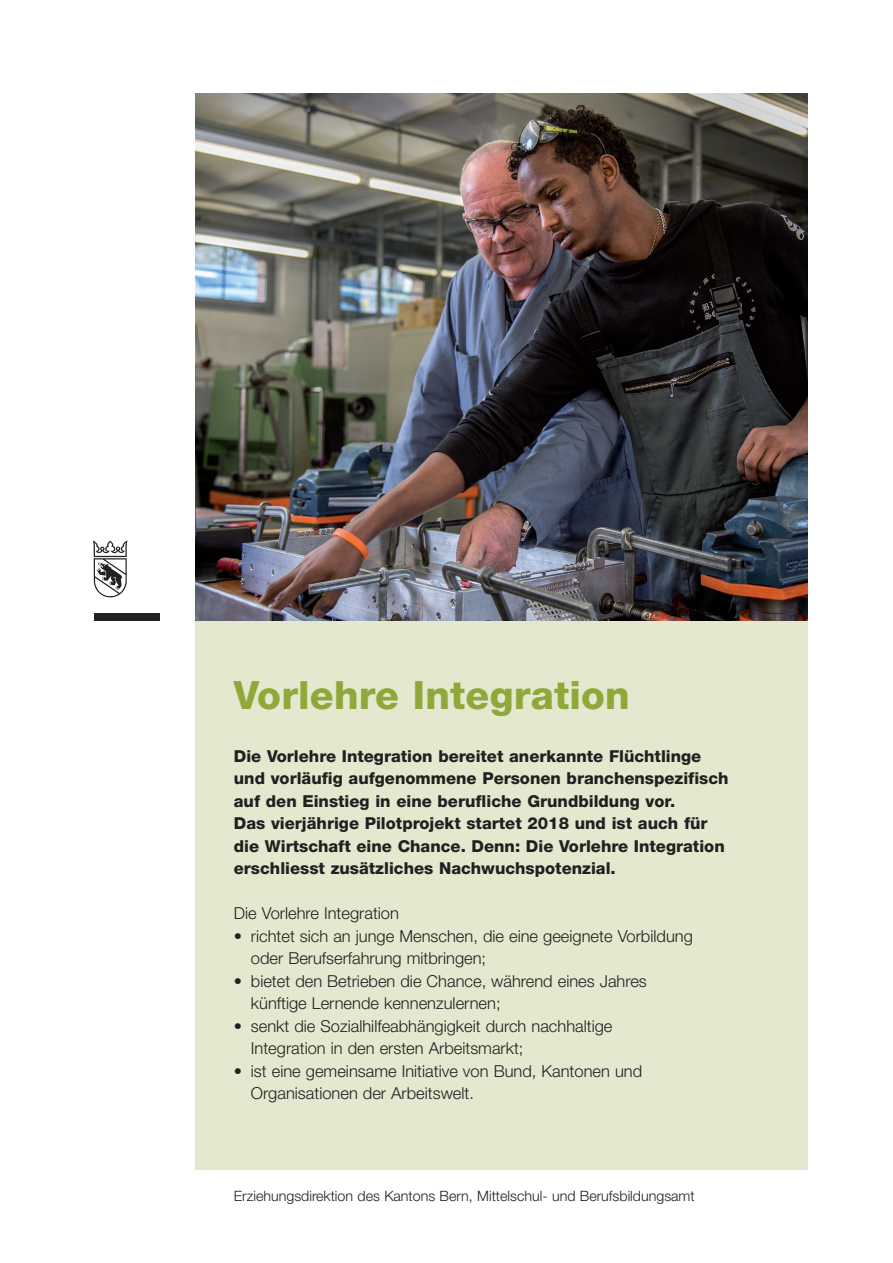
<style>
.page{position:relative;width:893px;height:1263px;background:#fff}
.page>*{position:absolute;margin:0;border:0;box-sizing:border-box;transform-origin:0 0}
.t1{font:800 39px "Helvetica Neue";letter-spacing:.005em;color:#8ea839}
.t2{font:300 16.5px/22.5px "Helvetica Neue";color:#231f20}
.t3{font:800 16.5px/22.5px "Helvetica Neue";color:#231f20}
.t4{font:300 14.25px "Helvetica Neue";color:#231f20}
</style>
<div class="page">
<div style="left:196px;top:621px;width:612px;height:549px;background:#e4e8cf"></div>
<img style="left:196px;top:94px;width:612px;height:527px">
<svg style="left:93px;top:540px;width:34px;height:57px"></svg>
<div style="left:94px;top:614px;width:66px;height:7px;background:#231f20"></div>
<h1 class="t1" style="left:234px;top:681px;width:397px">Vorlehre Integration</h1>
<p class="t3" style="left:234px;top:746px;width:496px">Die Vorlehre Integration bereitet anerkannte Flüchtlinge und vorläufig aufgenommene Personen branchenspezifisch auf den Einstieg in eine berufliche Grundbildung vor.<br>Das vierjährige Pilotprojekt startet 2018 und ist auch für die Wirtschaft eine Chance. Denn: Die Vorlehre Integration erschliesst zusätzliches Nachwuchspotenzial.</p>
<p class="t2" style="left:234px;top:904px;width:167px">Die Vorlehre Integration</p>
<p class="t2" style="left:251px;top:926px;width:443px;text-indent:-17px">• richtet sich an junge Menschen, die eine geeignete Vorbildung oder Berufserfahrung mitbringen;</p>
<p class="t2" style="left:251px;top:971px;width:397px;text-indent:-17px">• bietet den Betrieben die Chance, während eines Jahres künftige Lernende kennenzulernen;</p>
<p class="t2" style="left:251px;top:1016px;width:363px;text-indent:-17px">• senkt die Sozialhilfeabhängigkeit durch nachhaltige<br>Integration in den ersten Arbeitsmarkt;</p>
<p class="t2" style="left:251px;top:1061px;width:393px;text-indent:-17px">• ist eine gemeinsame Initiative von Bund, Kantonen und<br>Organisationen der Arbeitswelt.</p>
<p class="t4" style="left:234px;top:1191px;width:462px">Erziehungsdirektion des Kantons Bern, Mittelschul- und Berufsbildungsamt</p>
</div>
